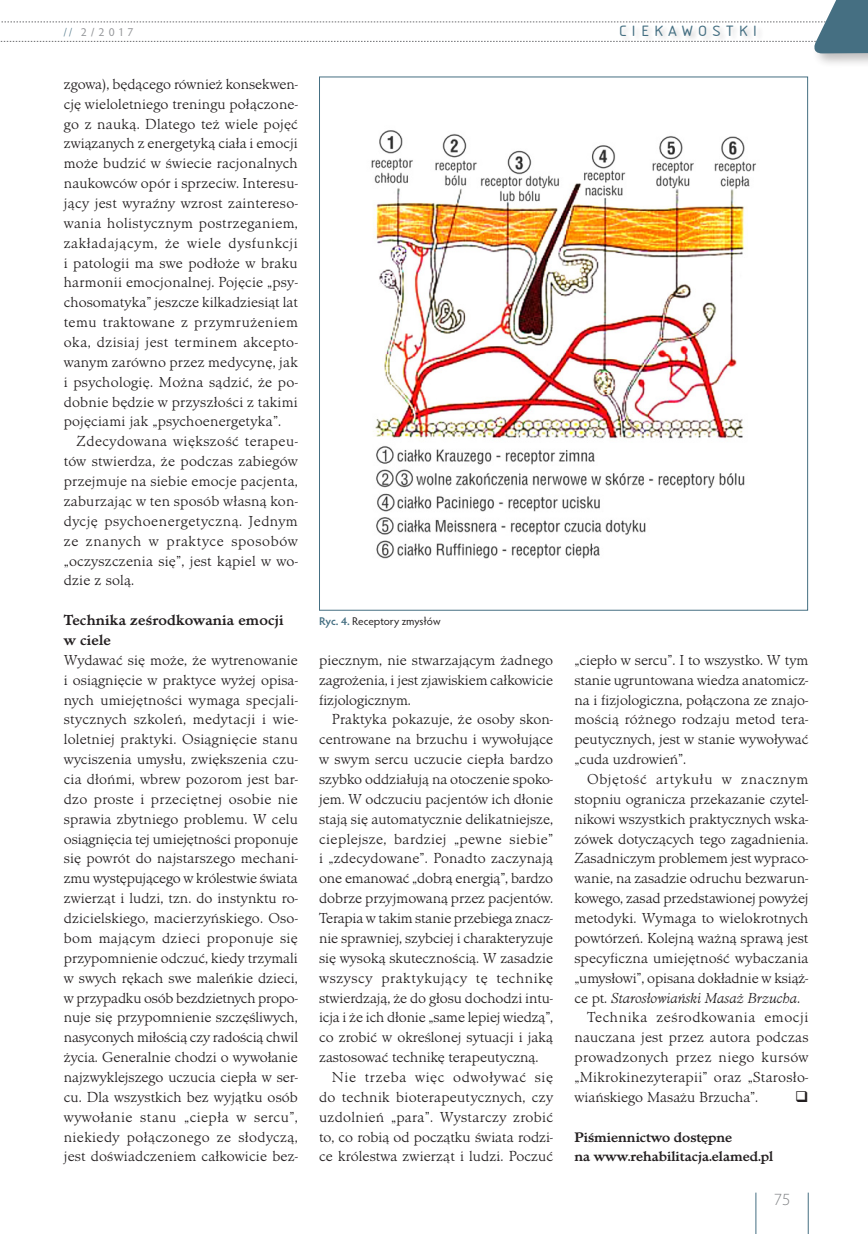
<style>
.page{position:relative;width:868px;height:1234px;background:#fff}
.page>*{position:absolute;margin:0;border:0;box-sizing:border-box;transform-origin:0 0}
.t1{font:300 17.1px "Myriad Pro";color:#808285}
.t2{font:15.6px "Isonorm DCE";letter-spacing:.3em;color:#456f82;scale:1.11 1}
.tekst_art{font:300 15px/19.8px "Minister TCE";letter-spacing:.005em;color:#231f20;text-align:justify}
.txt_po_srodtytule{font:300 15px/19.8px "Minister TCE";letter-spacing:-.005em;color:#231f20;text-align:justify}
.txt_po_srodtytule-2{font:700 15px/19.8px "Minister TCE";letter-spacing:.01em;color:#231f20}
.Pismiennictwo_do_9{font:700 14.25px/19.5px "Minister TCE";color:#231f20}
.t3{font:11.55px "Hypatia Sans Pro";color:#939598}
.podpis_fot{font:11.25px "Hypatia Sans Pro";letter-spacing:-.005em;color:#231f20}
.s1{font-weight:300;color:#456f82}
.s2{font-weight:600;color:#456f82}
.s3{font-style:italic}
</style>
<div class="page">
<hr style="left:755px;top:1192px;width:1px;height:41px;background:#456f82">
<hr style="left:807px;top:1192px;width:1px;height:41px;background:#456f82">
<div style="left:811px;top:0;width:56px;height:69px;background:#231f20;opacity:.3"></div>
<svg style="left:0;top:0;width:867px;height:53px"></svg>
<div style="left:618px;top:24px;width:145px;height:19px;background:#231f20;opacity:.2"></div>
<img style="left:371px;top:130px;width:386px;height:429px">
<p class="t3" style="left:64px;top:24px;width:71px"><span class="s1">//</span> 2/2017</p>
<p class="tekst_art" style="left:64px;top:74px;width:235px">zgowa), będącego również konsekwen&shy;cję wieloletniego treningu połączone&shy;go z nauką. Dlatego też wiele pojęć związanych z energetyką ciała i emocji może budzić w świecie racjonalnych naukowców opór i sprzeciw. Interesu&shy;jący jest wyraźny wzrost zaintereso&shy;wania holistycznym postrzeganiem, zakładającym, że wiele dysfunkcji i patologii ma swe podłoże w braku harmonii emocjonalnej. Pojęcie „psy&shy;chosomatyka” jeszcze kilkadziesiąt lat temu traktowane z przymrużeniem oka, dzisiaj jest terminem akcepto&shy;wanym zarówno przez medycynę, jak i psychologię. Można sądzić, że po&shy;dobnie będzie w przyszłości z takimi pojęciami jak „psychoenergetyka”.</p>
<p class="tekst_art" style="left:64px;top:431px;width:235px;text-indent:13px">Zdecydowana większość terapeu&shy;tów stwierdza, że podczas zabiegów przejmuje na siebie emocje pacjenta, zaburzając w ten sposób własną kon&shy;dycję psychoenergetyczną. Jednym ze znanych w praktyce sposobów „oczyszczenia się”, jest kąpiel w wo&shy;dzie z solą.</p>
<p class="txt_po_srodtytule-2" style="left:64px;top:610px;width:221px">Technika ześrodkowania emocji w ciele</p>
<p class="txt_po_srodtytule" style="left:64px;top:650px;width:236px">Wydawać się może, że wytrenowanie i osiągnięcie w praktyce wyżej opisa&shy;nych umiejętności wymaga specjali&shy;stycznych szkoleń, medytacji i wie&shy;loletniej praktyki. Osiągnięcie stanu wyciszenia umysłu, zwiększenia czu&shy;cia dłońmi, wbrew pozorom jest bar&shy;dzo proste i przeciętnej osobie nie sprawia zbytniego problemu. W celu osiągnięcia tej umiejętności proponuje się powrót do najstarszego mechani&shy;zmu występującego w królestwie świata zwierząt i ludzi, tzn. do instynktu ro&shy;dzicielskiego, macierzyńskiego. Oso&shy;bom mającym dzieci proponuje się przypomnienie odczuć, kiedy trzymali w swych rękach swe maleńkie dzieci, w przypadku osób bezdzietnych propo&shy;nuje się przypomnienie szczęśliwych, nasyconych miłością czy radością chwil życia. Generalnie chodzi o wywołanie najzwyklejszego uczucia ciepła w ser&shy;cu. Dla wszystkich bez wyjątku osób wywołanie stanu „ciepła w sercu”, niekiedy połączonego ze słodyczą, jest doświadczeniem całkowicie bez-</p>
<p class="txt_po_srodtytule" style="left:319px;top:650px;width:235px">piecznym, nie stwarzającym żadnego zagrożenia, i jest zjawiskiem całkowicie fizjologicznym.</p>
<p class="podpis_fot" style="left:319px;top:613px;width:123px"><span class="s2">Ryc. 4.</span> Receptory zmysłów</p>
<p class="tekst_art" style="left:319px;top:709px;width:235px;text-indent:13px">Praktyka pokazuje, że osoby skon&shy;centrowane na brzuchu i wywołujące w swym sercu uczucie ciepła bardzo szybko oddziałują na otoczenie spoko&shy;jem. W odczuciu pacjentów ich dłonie stają się automatycznie delikatniejsze, cieplejsze, bardziej „pewne siebie” i „zdecydowane”. Ponadto zaczynają one emanować „dobrą energią”, bardzo dobrze przyjmowaną przez pacjentów.<br>Terapia w takim stanie przebiega znacz&shy;nie sprawniej, szybciej i charakteryzuje się wysoką skutecznością. W zasadzie wszyscy praktykujący tę technikę stwierdzają, że do głosu dochodzi intu&shy;icja i że ich dłonie „same lepiej wiedzą”, co zrobić w określonej sytuacji i jaką zastosować technikę terapeutyczną.</p>
<p class="tekst_art" style="left:319px;top:1067px;width:235px;text-indent:13px">Nie trzeba więc odwoływać się do technik bioterapeutycznych, czy uzdolnień „para”. Wystarczy zrobić to, co robią od początku świata rodzi&shy;ce królestwa zwierząt i ludzi. Poczuć</p>
<p class="t2" style="left:619px;top:22px;width:126px">CIEKAWOSTKI</p>
<p class="tekst_art" style="left:574px;top:650px;width:235px">„ciepło w sercu”. I to wszystko. W tym stanie ugruntowana wiedza anatomicz&shy;na i fizjologiczna, połączona ze znajo&shy;mością różnego rodzaju metod tera&shy;peutycznych, jest w stanie wywoływać „cuda uzdrowień”.</p>
<p class="tekst_art" style="left:574px;top:769px;width:235px;text-indent:13px">Objętość artykułu w znacznym stopniu ogranicza przekazanie czytel&shy;nikowi wszystkich praktycznych wska&shy;zówek dotyczących tego zagadnienia.<br>Zasadniczym problemem jest wypraco&shy;wanie, na zasadzie odruchu bezwarun&shy;kowego, zasad przedstawionej powyżej metodyki. Wymaga to wielokrotnych powtórzeń. Kolejną ważną sprawą jest specyficzna umiejętność wybaczania „umysłowi”, opisana dokładnie w książ&shy;ce pt. <span class="s3">Starosłowiański Masaż Brzucha</span>.</p>
<p class="tekst_art" style="left:574px;top:1007px;width:235px;text-indent:13px">Technika ześrodkowania emocji nauczana jest przez autora podczas prowadzonych przez niego kursów „Mikrokinezyterapii” oraz „Starosło&shy;wiańskiego Masażu Brzucha”.</p>
<p class="Pismiennictwo_do_9" style="left:574px;top:1126px;width:200px">Piśmiennictwo dostępne<br>na www.rehabilitacja.elamed.pl</p>
<p class="t1" style="left:773px;top:1189px;width:18px">75</p>
</div>
